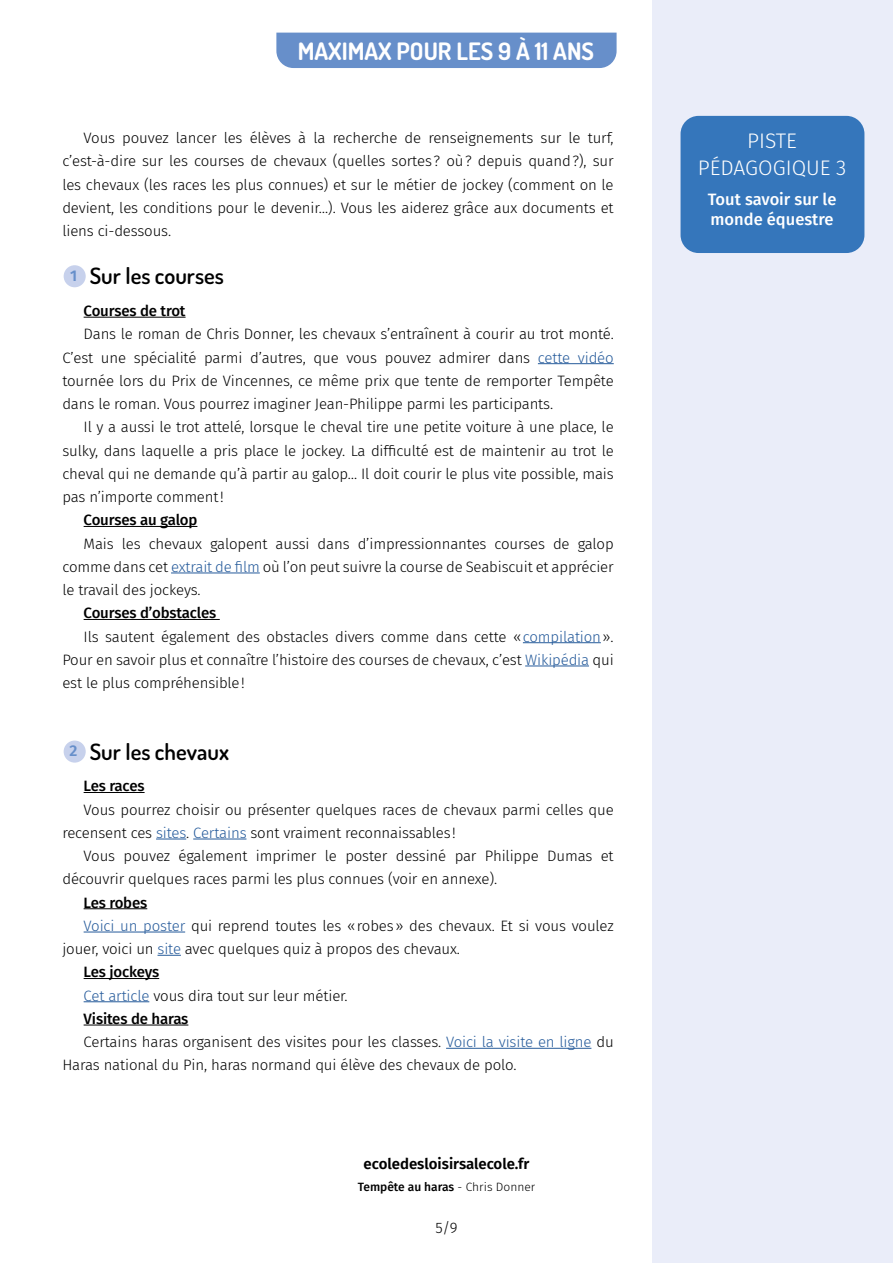
<style>
.page{position:relative;width:893px;height:1263px;background:#fff}
.page>*{position:absolute;margin:0;border:0;box-sizing:border-box;transform-origin:0 0}
.t1{font:700 24px "Dosis";color:#fff}
.t2{font:600 22.5px "Dosis";color:#000}
.t3{font:300 21px/27px "Fira Sans";color:#fff;text-align:center}
.t4{font:500 16.5px/19.8px "Fira Sans";color:#fff}
.t5{font:300 15px/23.2px "Fira Sans";letter-spacing:-.01em;color:#000;text-align:justify}
.t6{font:500 15px "Fira Sans";letter-spacing:-.01em;color:#000}
.t7{font:600 15px "Fira Sans";color:#000}
.t8{font:500 12px "Fira Sans";color:#000}
.s1{font-family:"Fira Sans";font-size:15.6px;color:#678fca}
.s2{color:#265b9b}
.s3{font-weight:300}
</style>
<div class="page">
<div style="left:652px;top:0;width:241px;height:1263px;background:#eaedf9"></div>
<div style="left:276px;top:33px;width:341px;height:35px;background:#678fca"></div>
<div style="left:680px;top:116px;width:184px;height:137px;background:#3576bb;border-radius:18px"></div>
<hr style="left:84px;top:317px;width:102px;height:1px;background:#000">
<hr style="left:538px;top:363px;width:76px;height:1px;background:#265b9b">
<hr style="left:84px;top:526px;width:113px;height:1px;background:#000">
<hr style="left:171px;top:573px;width:89px;height:1px;background:#265b9b">
<hr style="left:84px;top:619px;width:136px;height:1px;background:#000">
<hr style="left:523px;top:642px;width:78px;height:1px;background:#265b9b">
<hr style="left:525px;top:666px;width:64px;height:1px;background:#265b9b">
<hr style="left:84px;top:792px;width:61px;height:1px;background:#000">
<hr style="left:156px;top:839px;width:30px;height:1px;background:#265b9b">
<hr style="left:193px;top:839px;width:53px;height:1px;background:#265b9b">
<hr style="left:84px;top:908px;width:63px;height:1px;background:#000">
<hr style="left:84px;top:932px;width:101px;height:1px;background:#265b9b">
<svg style="left:158px;top:955px;width:23px;height:1px"></svg>
<hr style="left:84px;top:978px;width:75px;height:1px;background:#000">
<hr style="left:84px;top:1001px;width:65px;height:1px;background:#265b9b">
<hr style="left:84px;top:1025px;width:104px;height:1px;background:#000">
<hr style="left:446px;top:1048px;width:145px;height:1px;background:#265b9b">
<div style="left:64px;top:265px;width:22px;height:22px;background:#c7d1ec;border-radius:50%"></div>
<div style="left:64px;top:740px;width:22px;height:23px;background:#c7d1ec;border-radius:50%"></div>
<h1 class="t1" style="left:298px;top:35px;width:298px">MAXIMAX POUR LES 9 À 11 ANS</h1>
<p class="t5" style="left:62px;top:126px;width:553px;text-indent:21px">Vous pouvez lancer les élèves à la recherche de renseignements sur le turf, c’est-à-dire sur les courses de chevaux (quelles sortes? où? depuis quand?), sur les chevaux (les races les plus connues) et sur le métier de jockey (comment on le devient, les conditions pour le devenir…). Vous les aiderez grâce aux documents et liens ci-dessous.</p>
<h2 class="t2" style="left:70px;top:261px;width:155px"><span class="s1">1</span> Sur les courses</h2>
<p class="t6" style="left:84px;top:299px;width:103px">Courses de trot</p>
<p class="t5" style="left:62px;top:322px;width:553px;text-indent:21px">Dans le roman de Chris Donner, les chevaux s’entraînent à courir au trot monté.<br>C’est une spécialité parmi d’autres, que vous pouvez admirer dans <span class="s2">cette vidéo </span>tournée lors du Prix de Vincennes, ce même prix que tente de remporter Tempête dans le roman. Vous pourrez imaginer Jean-Philippe parmi les participants.</p>
<p class="t5" style="left:62px;top:415px;width:553px;text-indent:21px">Il y a aussi le trot attelé, lorsque le cheval tire une petite voiture à une place, le sulky, dans laquelle a pris place le jockey. La difficulté est de maintenir au trot le cheval qui ne demande qu’à partir au galop… Il doit courir le plus vite possible, mais pas n’importe comment!</p>
<p class="t6" style="left:84px;top:508px;width:115px">Courses au galop</p>
<p class="t5" style="left:62px;top:532px;width:553px;text-indent:21px">Mais les chevaux galopent aussi dans d’impressionnantes courses de galop comme dans cet <span class="s2">extrait de film</span> où l’on peut suivre la course de Seabiscuit et apprécier le travail des jockeys.</p>
<p class="t6" style="left:84px;top:601px;width:134px">Courses d’obstacles</p>
<p class="t5" style="left:84px;top:625px;width:532px">Ils sautent également des obstacles divers comme dans cette «<span class="s2">compilation</span>».</p>
<p class="t5" style="left:62px;top:648px;width:553px">Pour en savoir plus et connaître l’histoire des courses de chevaux, c’est <span class="s2">Wikipédia</span> qui</p>
<p class="t5" style="left:62px;top:671px;width:184px">est le plus compréhensible!</p>
<h2 class="t2" style="left:70px;top:737px;width:161px"><span class="s1">2</span> Sur les chevaux</h2>
<p class="t6" style="left:84px;top:774px;width:62px">Les races</p>
<p class="t5" style="left:62px;top:798px;width:553px;text-indent:21px">Vous pourrez choisir ou présenter quelques races de chevaux parmi celles que recensent ces <span class="s2">sites</span>. <span class="s2">Certains</span> sont vraiment reconnaissables!</p>
<p class="t5" style="left:62px;top:844px;width:553px;text-indent:21px">Vous pouvez également imprimer le poster dessiné par Philippe Dumas et découvrir quelques races parmi les plus connues (voir en annexe).</p>
<p class="t6" style="left:84px;top:890px;width:65px">Les robes</p>
<p class="t5" style="left:84px;top:914px;width:532px"><span class="s2">Voici un poster</span> qui reprend toutes les «robes» des chevaux. Et si vous voulez</p>
<p class="t5" style="left:62px;top:937px;width:399px">jouer, voici un <span class="s2">site</span> avec quelques quiz à propos des chevaux.</p>
<p class="t6" style="left:84px;top:960px;width:77px">Les jockeys</p>
<p class="t5" style="left:84px;top:984px;width:265px"><span class="s2">Cet article</span> vous dira tout sur leur métier.</p>
<p class="t6" style="left:84px;top:1006px;width:106px">Visites de haras</p>
<p class="t5" style="left:84px;top:1030px;width:532px">Certains haras organisent des visites pour les classes. <span class="s2">Voici la visite en ligne</span> du</p>
<p class="t5" style="left:62px;top:1053px;width:456px">Haras national du Pin, haras normand qui élève des chevaux de polo.</p>
<p class="t7" style="left:364px;top:1151px;width:167px">ecoledesloisirsalecole.fr</p>
<p class="t8" style="left:358px;top:1177px;width:179px">Tempête au haras <span class="s3">- Chris Donner</span></p>
<p class="t5" style="left:435px;top:1216px;width:23px">5/9</p>
<h3 class="t3" style="left:698px;top:127px;width:150px">PISTE<br>PÉDAGOGIQUE 3</h3>
<p class="t4" style="left:708px;top:189px;width:130px">Tout savoir sur le monde équestre</p>
</div>
